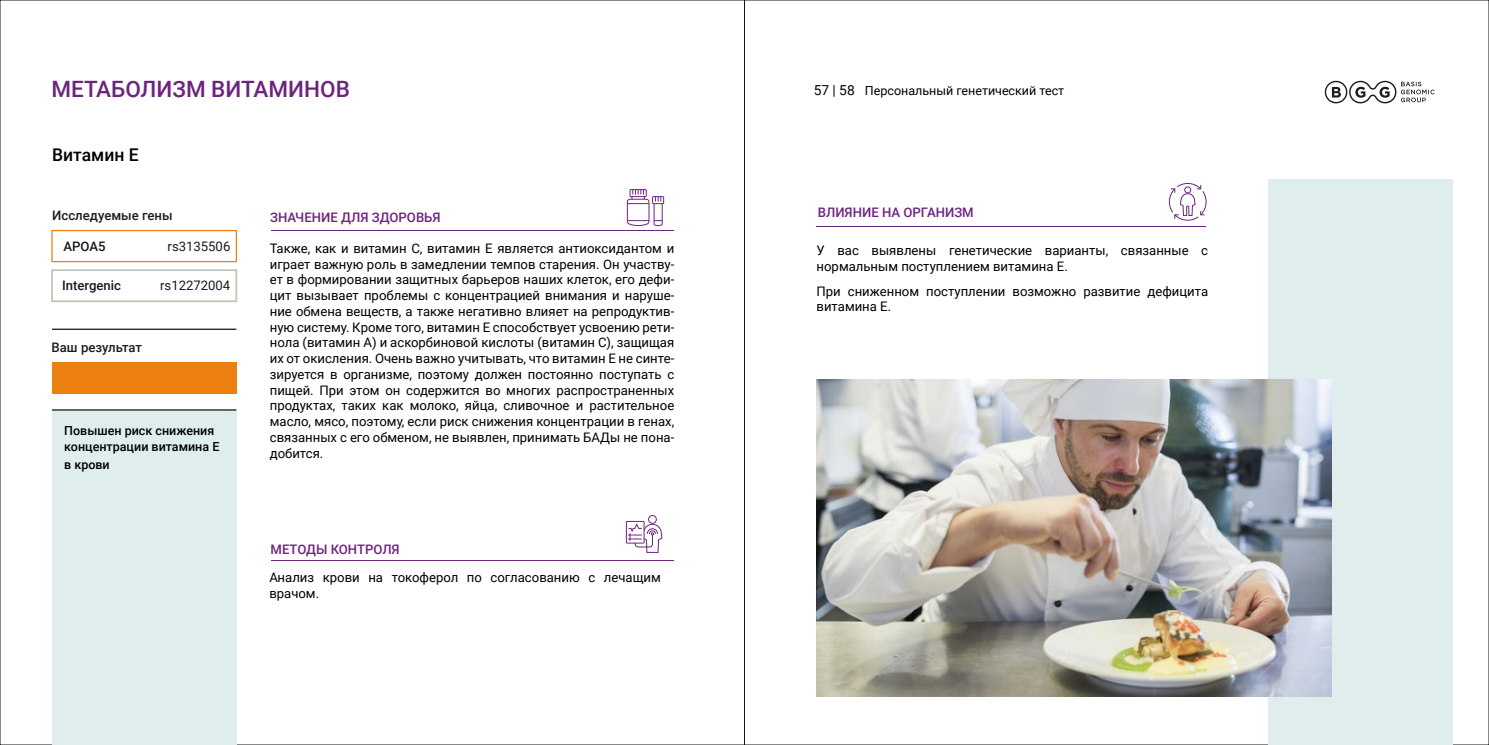
<style>
.page{position:relative;width:1489px;height:745px;background:#fff}
.page>*{position:absolute;margin:0;border:0;box-sizing:border-box;transform-origin:0 0}
.t1{font:500 22.5px "Roboto";color:#6d247f}
.t2{font:500 17.5px "Roboto";color:#000}
.t3{font:13.12px/15.8px "Roboto";color:#000}
.t4{font:500 13.12px "Roboto";color:#6d247f}
.t5{font:500 13.12px "Roboto";color:#1d1e1c}
.t6{font:13.12px "Roboto";color:#1a1a18}
.t7{font:500 13.12px "Roboto";color:#1a1a18}
.t8{font:500 12.5px/15.8px "Roboto";color:#000}
.t9{font:12.5px "Roboto";color:#000}
.s1{font-size:13.75px}
</style>
<div class="page">
<svg style="left:1324px;top:81px;width:110px;height:22px"></svg>
<hr style="left:271px;top:230px;width:403px;height:1px;background:#6d247f">
<div style="left:652px;top:196px;width:12px;height:8px;border:1px solid #6d247f"></div>
<svg style="left:626px;top:189px;width:37px;height:37px"></svg>
<hr style="left:272px;top:559px;width:402px;height:1px;background:#6d247f">
<div style="left:648px;top:514px;width:8px;height:9px;border:1px solid #6d247f;border-radius:50%"></div>
<div style="left:626px;top:520px;width:18px;height:23px;border:1px solid #6d247f"></div>
<svg style="left:627px;top:522px;width:36px;height:31px"></svg>
<div style="left:51px;top:230px;width:186px;height:32px;border:1px solid #eb8010"></div>
<div style="left:51px;top:269px;width:186px;height:33px;border:2px solid #bfc6b6"></div>
<div style="left:52px;top:409px;width:184px;height:335px;background:#dfeded"></div>
<hr style="left:52px;top:409px;width:184px;height:1px;background:#111313">
<hr style="left:52px;top:328px;width:184px;height:1px;background:#111313">
<div style="left:52px;top:362px;width:184px;height:31px;background:#eb8010"></div>
<div style="left:1268px;top:179px;width:184px;height:565px;background:#dfeded"></div>
<svg style="left:1168px;top:183px;width:38px;height:38px"></svg>
<hr style="left:816px;top:226px;width:389px;height:1px;background:#6d247f">
<img style="left:816px;top:379px;width:515px;height:317px">
<h1 class="t1" style="left:51px;top:73px;width:300px">МЕТАБОЛИЗМ ВИТАМИНОВ</h1>
<p class="t9" style="left:813px;top:82px;width:252px"><span class="s1">57 | 58</span> Персональный генетический тест</p>
<h2 class="t2" style="left:52px;top:143px;width:88px">Витамин E</h2>
<p class="t5" style="left:52px;top:206px;width:122px">Исследуемые гены</p>
<p class="t7" style="left:63px;top:237px;width:44px">APOA5</p>
<p class="t6" style="left:167px;top:237px;width:64px">rs3135506</p>
<p class="t7" style="left:62px;top:276px;width:60px">Intergenic</p>
<p class="t6" style="left:160px;top:276px;width:72px">rs12272004</p>
<p class="t5" style="left:52px;top:338px;width:92px">Ваш результат</p>
<p class="t8" style="left:64px;top:422px;width:157px">Повышен риск снижения концентрации витамина E</p>
<p class="t8" style="left:64px;top:456px;width:47px">в крови</p>
<p class="t4" style="left:270px;top:208px;width:172px">ЗНАЧЕНИЕ ДЛЯ ЗДОРОВЬЯ</p>
<p class="t3" style="left:270px;top:239px;width:406px;text-align:justify">Также, как и витамин С, витамин Е является антиоксидантом и играет важную роль в замедлении темпов старения. Он участву&shy;ет в формировании защитных барьеров наших клеток, его дефи&shy;цит вызывает проблемы с концентрацией внимания и наруше&shy;ние обмена веществ, а также негативно влияет на репродуктив&shy;ную систему. Кроме того, витамин Е способствует усвоению рети&shy;нола (витамин А) и аскорбиновой кислоты (витамин С), защищая их от окисления. Очень важно учитывать, что витамин Е не синте&shy;зируется в организме, поэтому должен постоянно поступать с пищей. При этом он содержится во многих распространенных продуктах, таких как молоко, яйца, сливочное и растительное масло, мясо, поэтому, если риск снижения концентрации в генах, связанных с его обменом, не выявлен, принимать БАДы не пона&shy;добится.</p>
<p class="t4" style="left:270px;top:539px;width:131px">МЕТОДЫ КОНТРОЛЯ</p>
<p class="t3" style="left:269px;top:569px;width:393px">Анализ крови на токоферол по согласованию с лечащим врачом.</p>
<p class="t4" style="left:817px;top:203px;width:157px">ВЛИЯНИЕ НА ОРГАНИЗМ</p>
<p class="t3" style="left:816px;top:242px;width:393px">У вас выявлены генетические варианты, связанные с нормальным поступлением витамина Е.</p>
<p class="t3" style="left:816px;top:282px;width:393px">При сниженном поступлении возможно развитие дефицита витамина Е.</p>
</div>
